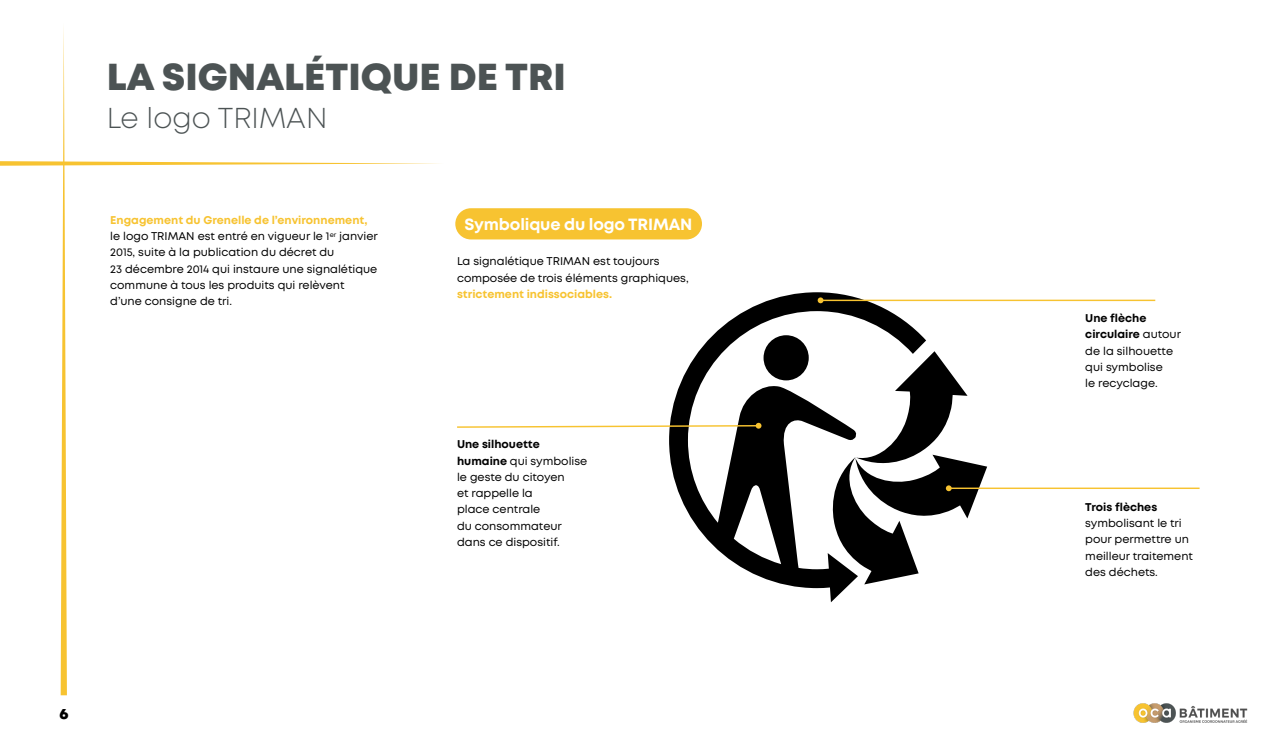
<style>
.page{position:relative;width:1280px;height:750px;background:#fff}
.page>*{position:absolute;margin:0;border:0;box-sizing:border-box;transform-origin:0 0}
.t1{font:800 37.5px "Mont";color:#4c5354}
.t2{font:300 28.75px "Mont";color:#4c5354}
.t3{font:700 16.25px "Mont";letter-spacing:-.01em;color:#fff}
.t4{font:900 15px "Mont";color:#000}
.t5{font:11.25px/16.2px "Mont";color:#000}
.t6{font:700 11.25px "Mont";color:#f7c331}
.t7{font:700 11.25px "Mont";color:#000}
.s1{font-weight:700;color:#f7c331}
.s2{font-weight:700}
</style>
<div class="page">
<div style="left:455px;top:208px;width:247px;height:31px;background:#f7c331;border-radius:16px"></div>
<svg style="left:669px;top:292px;width:257px;height:310px"></svg>
<hr style="left:949px;top:488px;width:251px;height:1px;background:#f7c331">
<svg style="left:828px;top:351px;width:159px;height:233px"></svg>
<hr style="left:821px;top:300px;width:334px;height:1px;background:#f7c331">
<svg style="left:818px;top:297px;width:5px;height:6px"></svg>
<svg style="left:457px;top:423px;width:305px;height:6px"></svg>
<img style="left:1133px;top:703px;width:115px;height:20px">
<svg style="left:0;top:28px;width:439px;height:667px"></svg>
<h1 class="t1" style="left:107px;top:53px;width:461px">LA SIGNALÉTIQUE DE TRI</h1>
<h2 class="t2" style="left:107px;top:100px;width:222px">Le logo TRIMAN</h2>
<p class="t5" style="left:110px;top:212px;width:269px"><span class="s1">Engagement du Grenelle de l’environnement, </span>le logo TRIMAN est entré en vigueur le 1<sup>er</sup> janvier 2015, suite à la publication du décret du<br>23 décembre 2014 qui instaure une signalétique commune à tous les produits qui relèvent d’une consigne de tri.</p>
<h3 class="t3" style="left:465px;top:213px;width:229px">Symbolique du logo TRIMAN</h3>
<p class="t5" style="left:457px;top:253px;width:233px">La signalétique TRIMAN est toujours composée de trois éléments graphiques,</p>
<p class="t6" style="left:457px;top:287px;width:157px">strictement indissociables.</p>
<p class="t5" style="left:457px;top:436px;width:132px"><span class="s2">Une silhouette humaine</span> qui symbolise le geste du citoyen<br>et rappelle la<br>place centrale<br>du consommateur dans ce dispositif.</p>
<h3 class="t4" style="left:60px;top:704px;width:10px">6</h3>
<p class="t5" style="left:1085px;top:310px;width:97px"><span class="s2">Une flèche circulaire</span> autour de la silhouette qui symbolise<br>le recyclage.</p>
<p class="t7" style="left:1085px;top:500px;width:73px">Trois flèches</p>
<p class="t5" style="left:1085px;top:515px;width:109px">symbolisant le tri pour permettre un meilleur traitement des déchets.</p>
</div>
